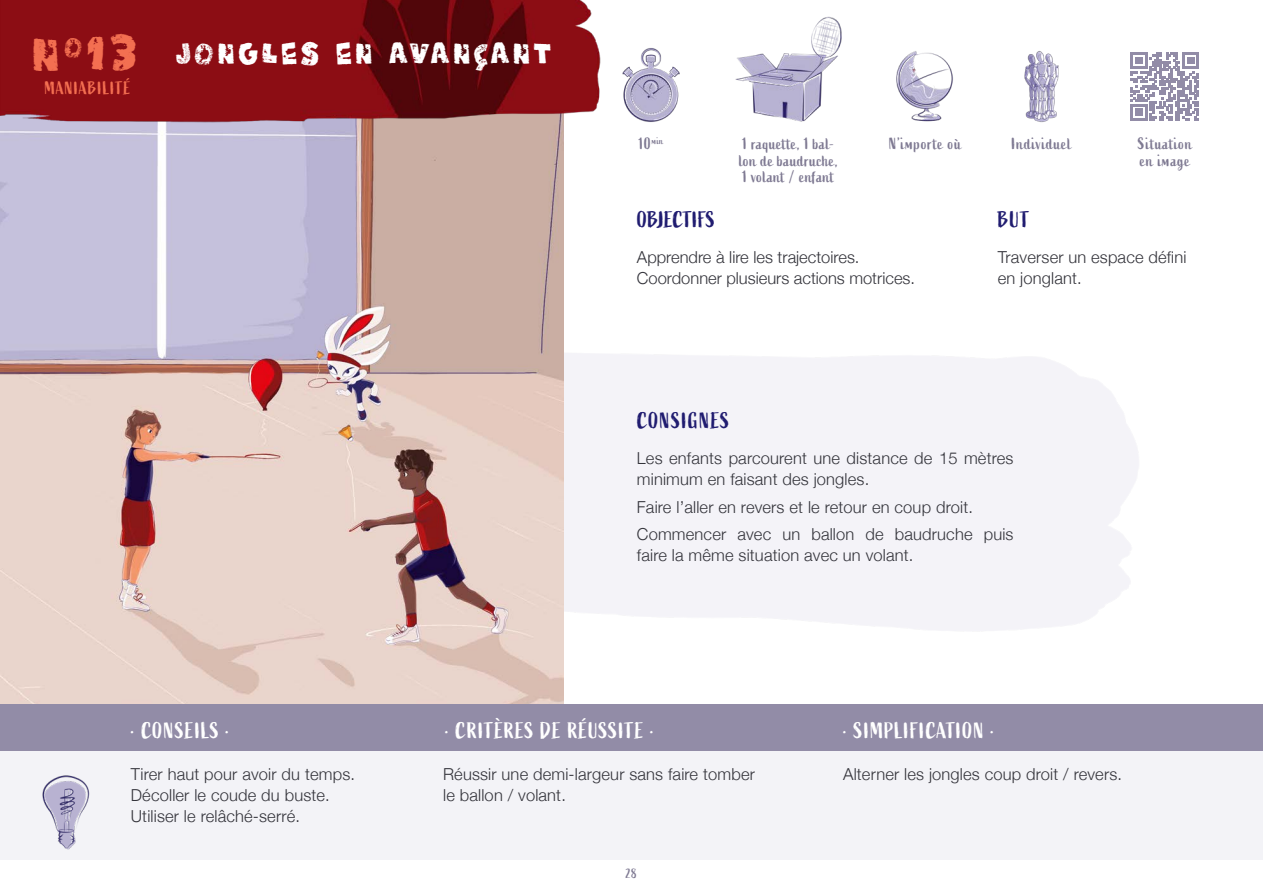
<style>
.page{position:relative;width:1263px;height:893px;background:#fff}
.page>*{position:absolute;margin:0;border:0;box-sizing:border-box;transform-origin:0 0}
.t1{font:43.2px "Salvation";color:#f36f51}
.t2{font:27px "Salvation";letter-spacing:.04em;color:#fff}
.Corps_Astuces{font:22.5px "Active";letter-spacing:.035em;color:#fff}
.t3{font:22.5px "Active";letter-spacing:.05em;color:#201c70}
.t4{font:22.5px "Active";letter-spacing:-.01em;color:#201c70}
.t5{font:22.5px "Active";letter-spacing:.025em;color:#201c70}
.Corps_de_consignes{font:18px "Active";letter-spacing:.045em;color:#f36f51}
.Corps_de_consignes-2{font:300 16.5px/21px "Helvetica Neue";letter-spacing:.01em;color:#34343b}
.Corps_Astuces-2{font:300 16.5px "Helvetica Neue";letter-spacing:.01em;color:#34343b}
.t6{font:16.5px/16.5px "Active";letter-spacing:.03em;color:#7e7992}
.t7{font:13.5px "Active";color:#7e7992}
.t8{font:9.6px "Active";color:#7e7992}
.s1{font-size:16.5px}
</style>
<div class="page">
<div style="left:0;top:704px;width:1263px;height:189px;background:#f3f3f7"></div>
<img style="left:0;top:142px;width:564px;height:562px">
<img style="left:0;top:0;width:601px;height:142px">
<div style="left:0;top:704px;width:1263px;height:46px;background:#928ca7"></div>
<img style="left:42px;top:775px;width:48px;height:75px">
<img style="left:896px;top:51px;width:57px;height:71px">
<img style="left:735px;top:16px;width:107px;height:106px">
<img style="left:622px;top:48px;width:58px;height:74px">
<img style="left:1024px;top:51px;width:35px;height:72px">
<svg style="left:1131px;top:52px;width:68px;height:69px"></svg>
<div style="left:0;top:860px;width:1263px;height:33px;background:#fff"></div>
<p class="t1" style="left:30px;top:19px;width:110px">N<sup>O</sup>13</p>
<p class="t2" style="left:174px;top:31px;width:379px">JONGLES EN AVANÇANT</p>
<p class="Corps_de_consignes" style="left:45px;top:78px;width:88px">MANIABILITÉ</p>
<p class="Corps_Astuces" style="left:131px;top:718px;width:100px">· CONSEILS ·</p>
<p class="Corps_Astuces-2" style="left:131px;top:761px;width:226px">Tirer haut pour avoir du temps.</p>
<p class="Corps_Astuces-2" style="left:131px;top:782px;width:200px">Décoller le coude du buste.</p>
<p class="Corps_Astuces-2" style="left:131px;top:803px;width:171px">Utiliser le relâché-serré.</p>
<p class="t8" style="left:639px;top:135px;width:26px"><span class="s1">10</span>min</p>
<p class="t6" style="left:739px;top:136px;width:100px">1 raquette, 1 bal&shy;lon de baudruche,<br>1 volant / enfant</p>
<p class="t6" style="left:889px;top:136px;width:73px">N’importe où</p>
<p class="t6" style="left:1011px;top:136px;width:61px">Individuel</p>
<p class="t6" style="left:1138px;top:136px;width:56px">Situation</p>
<p class="t6" style="left:1140px;top:152px;width:51px">en image</p>
<p class="t4" style="left:637px;top:207px;width:80px">OBJECTIFS</p>
<p class="Corps_de_consignes-2" style="left:637px;top:246px;width:280px">Apprendre à lire les trajectoires.<br>Coordonner plusieurs actions motrices.</p>
<p class="t5" style="left:998px;top:207px;width:33px">BUT</p>
<p class="Corps_de_consignes-2" style="left:998px;top:246px;width:190px">Traverser un espace défini en jonglant.</p>
<p class="t3" style="left:637px;top:408px;width:94px">CONSIGNES</p>
<p class="Corps_de_consignes-2" style="left:637px;top:447px;width:378px">Les enfants parcourent une distance de 15 mètres minimum en faisant des jongles.</p>
<p class="Corps_de_consignes-2" style="left:637px;top:495px;width:337px">Faire l’aller en revers et le retour en coup droit.</p>
<p class="Corps_de_consignes-2" style="left:637px;top:522px;width:378px">Commencer avec un ballon de baudruche puis faire la même situation avec un volant.</p>
<p class="Corps_Astuces" style="left:445px;top:718px;width:210px">· CRITÈRES DE RÉUSSITE ·</p>
<p class="Corps_Astuces" style="left:843px;top:718px;width:153px">· SIMPLIFICATION ·</p>
<p class="Corps_Astuces-2" style="left:443px;top:761px;width:313px">Réussir une demi-largeur sans faire tomber</p>
<p class="Corps_Astuces-2" style="left:843px;top:761px;width:280px">Alterner les jongles coup droit / revers.</p>
<p class="Corps_Astuces-2" style="left:443px;top:782px;width:124px">le ballon / volant.</p>
<p class="t7" style="left:626px;top:866px;width:13px">28</p>
</div>
